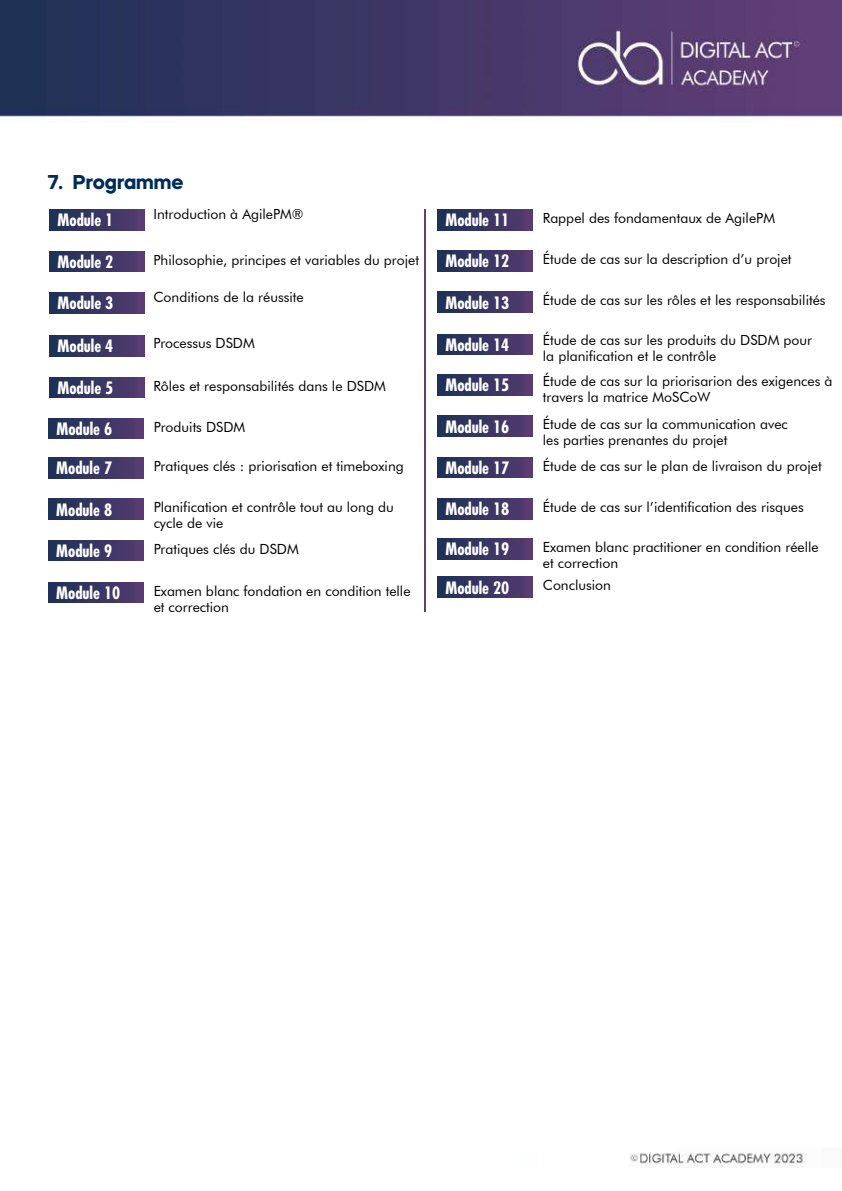
<style>
.page{position:relative;width:842px;height:1191px;background:#fff}
.page>*{position:absolute;margin:0;border:0;box-sizing:border-box;transform-origin:0 0}
.t1{font:700 20px "Mazzard H";color:#012c58}
.t2{font:700 condensed 16.6px "Futura";color:#fff}
.t3{font:14px/16px "Futura BT";color:#000}
</style>
<div class="page">
<img style="left:0;top:0;width:842px;height:1168px">
<img style="left:49px;top:210px;width:95px;height:20px">
<img style="left:49px;top:251px;width:95px;height:21px">
<img style="left:49px;top:292px;width:95px;height:21px">
<img style="left:49px;top:335px;width:95px;height:21px">
<img style="left:49px;top:377px;width:95px;height:21px">
<img style="left:48px;top:418px;width:95px;height:21px">
<img style="left:437px;top:209px;width:95px;height:21px">
<img style="left:437px;top:251px;width:95px;height:20px">
<img style="left:437px;top:292px;width:95px;height:20px">
<img style="left:437px;top:334px;width:95px;height:20px">
<img style="left:437px;top:374px;width:95px;height:21px">
<img style="left:437px;top:416px;width:95px;height:20px">
<img style="left:437px;top:457px;width:95px;height:21px">
<img style="left:437px;top:498px;width:95px;height:21px">
<img style="left:437px;top:538px;width:95px;height:21px">
<img style="left:437px;top:577px;width:95px;height:20px">
<img style="left:48px;top:457px;width:95px;height:21px">
<img style="left:48px;top:499px;width:95px;height:20px">
<img style="left:48px;top:540px;width:95px;height:21px">
<img style="left:48px;top:582px;width:95px;height:21px">
<img style="left:425px;top:210px;width:1px;height:402px">
<h1 class="t1" style="left:48px;top:169px;width:137px">7. Programme</h1>
<p class="t3" style="left:153px;top:206px;width:152px">Introduction à AgilePM®</p>
<p class="t2" style="left:57px;top:209px;width:57px">Module 1</p>
<p class="t2" style="left:57px;top:251px;width:57px">Module 2</p>
<p class="t3" style="left:153px;top:252px;width:267px">Philosophie, principes et variables du projet</p>
<p class="t3" style="left:153px;top:289px;width:152px">Conditions de la réussite</p>
<p class="t2" style="left:57px;top:292px;width:57px">Module 3</p>
<p class="t2" style="left:57px;top:335px;width:57px">Module 4</p>
<p class="t3" style="left:153px;top:334px;width:103px">Processus DSDM</p>
<p class="t2" style="left:57px;top:377px;width:57px">Module 5</p>
<p class="t3" style="left:153px;top:377px;width:234px">Rôles et responsabilités dans le DSDM</p>
<p class="t2" style="left:56px;top:418px;width:57px">Module 6</p>
<p class="t3" style="left:154px;top:418px;width:93px">Produits DSDM</p>
<p class="t2" style="left:56px;top:457px;width:57px">Module 7</p>
<p class="t3" style="left:154px;top:458px;width:252px">Pratiques clés : priorisation et timeboxing</p>
<p class="t3" style="left:154px;top:499px;width:242px">Planification et contrôle tout au long du cycle de vie</p>
<p class="t2" style="left:56px;top:499px;width:57px">Module 8</p>
<p class="t2" style="left:56px;top:540px;width:57px">Module 9</p>
<p class="t3" style="left:154px;top:540px;width:147px">Pratiques clés du DSDM</p>
<p class="t3" style="left:154px;top:582px;width:258px">Examen blanc fondation en condition telle et correction</p>
<p class="t2" style="left:56px;top:582px;width:66px">Module 10</p>
<p class="t2" style="left:445px;top:209px;width:66px">Module 11</p>
<p class="t3" style="left:543px;top:210px;width:234px">Rappel des fondamentaux de AgilePM</p>
<p class="t2" style="left:445px;top:250px;width:66px">Module 12</p>
<p class="t3" style="left:543px;top:251px;width:250px">Étude de cas sur la description d’u projet</p>
<p class="t2" style="left:445px;top:292px;width:66px">Module 13</p>
<p class="t3" style="left:543px;top:292px;width:284px">Étude de cas sur les rôles et les responsabilités</p>
<p class="t3" style="left:543px;top:332px;width:271px">Étude de cas sur les produits du DSDM pour la planification et le contrôle</p>
<p class="t2" style="left:445px;top:334px;width:66px">Module 14</p>
<p class="t2" style="left:445px;top:374px;width:66px">Module 15</p>
<p class="t3" style="left:543px;top:372px;width:291px">Étude de cas sur la priorisarion des exigences à travers la matrice MoSCoW</p>
<p class="t3" style="left:543px;top:416px;width:246px">Étude de cas sur la communication avec les parties prenantes du projet</p>
<p class="t2" style="left:445px;top:415px;width:66px">Module 16</p>
<p class="t2" style="left:445px;top:457px;width:66px">Module 17</p>
<p class="t3" style="left:543px;top:457px;width:280px">Étude de cas sur le plan de livraison du projet</p>
<p class="t2" style="left:445px;top:498px;width:66px">Module 18</p>
<p class="t3" style="left:543px;top:498px;width:262px">Étude de cas sur l’identification des risques</p>
<p class="t3" style="left:543px;top:538px;width:277px">Examen blanc practitioner en condition réelle et correction</p>
<p class="t2" style="left:445px;top:538px;width:66px">Module 19</p>
<p class="t2" style="left:445px;top:576px;width:66px">Module 20</p>
<p class="t3" style="left:543px;top:577px;width:70px">Conclusion</p>
</div>
